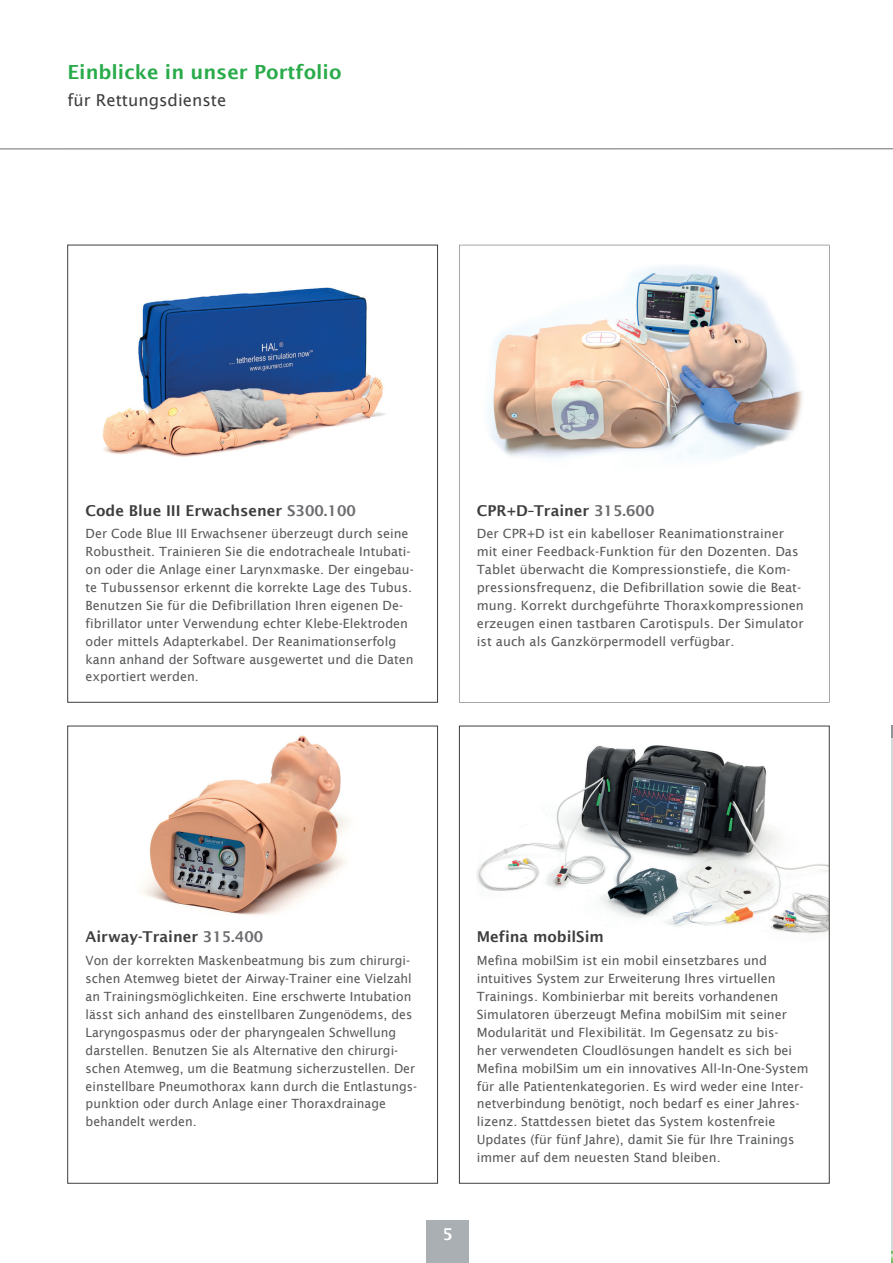
<style>
.page{position:relative;width:893px;height:1263px;background:#fff}
.page>*{position:absolute;margin:0;border:0;box-sizing:border-box;transform-origin:0 0}
.t1{font:600 19.5px "Lucida Sans";color:#29ab4a}
.t2{font:16.5px "Lucida Sans";color:#3e3e3f}
.t3{font:600 16.5px "Lucida Sans";color:#fff}
.t4{font:600 15px "Lucida Sans";color:#3e3e3f}
.t5{font:12.75px/18px "Lucida Sans";color:#57585a}
.s1{color:#6c6d70}
</style>
<div class="page">
<img style="left:477px;top:745px;width:350px;height:189px">
<hr style="left:891px;top:727px;width:2px;height:535px;background:#d8d9da">
<svg style="left:891px;top:1251px;width:2px;height:11px"></svg>
<hr style="left:0;top:148px;width:893px;height:1px;background:#6c6d70">
<svg style="left:459px;top:245px;width:370px;height:457px"></svg>
<div style="left:426px;top:1220px;width:43px;height:42px;background:#a9afb2"></div>
<img style="left:102px;top:287px;width:284px;height:170px">
<img style="left:467px;top:252px;width:359px;height:228px">
<img style="left:142px;top:735px;width:206px;height:180px">
<svg style="left:891px;top:725px;width:2px;height:12px"></svg>
<h1 class="t1" style="left:67px;top:61px;width:276px">Einblicke in unser Portfolio</h1>
<p class="t2" style="left:67px;top:91px;width:160px">für Rettungsdienste</p>
<p class="t4" style="left:86px;top:502px;width:272px">Code Blue III Erwachsener <span class="s1">S300.100</span></p>
<p class="t5" style="left:86px;top:524px;width:330px">Der Code Blue III Erwachsener überzeugt durch seine Robustheit. Trainieren Sie die endotracheale Intubati&shy;on oder die Anlage einer Larynxmaske. Der eingebau&shy;te Tubussensor erkennt die korrekte Lage des Tubus.<br>Benutzen Sie für die Defibrillation Ihren eigenen De&shy;fibrillator unter Verwendung echter Klebe-Elektroden oder mittels Adapterkabel. Der Reanimationserfolg kann anhand der Software ausgewertet und die Daten exportiert werden.</p>
<p class="t4" style="left:477px;top:502px;width:179px">CPR+D–Trainer <span class="s1">315.600</span></p>
<p class="t5" style="left:477px;top:524px;width:329px">Der CPR+D ist ein kabelloser Reanimationstrainer mit einer Feedback-Funktion für den Dozenten. Das Tablet überwacht die Kompressionstiefe, die Kom&shy;pressionsfrequenz, die Defibrillation sowie die Beat&shy;mung. Korrekt durchgeführte Thoraxkompressionen erzeugen einen tastbaren Carotispuls. Der Simulator ist auch als Ganzkörpermodell verfügbar.</p>
<p class="t4" style="left:86px;top:928px;width:179px">Airway-Trainer <span class="s1">315.400</span></p>
<p class="t5" style="left:86px;top:951px;width:333px">Von der korrekten Maskenbeatmung bis zum chirurgi&shy;schen Atemweg bietet der Airway-Trainer eine Vielzahl an Trainingsmöglichkeiten. Eine erschwerte Intubation lässt sich anhand des einstellbaren Zungenödems, des Laryngospasmus oder der pharyngealen Schwellung darstellen. Benutzen Sie als Alternative den chirurgi&shy;schen Atemweg, um die Beatmung sicherzustellen. Der einstellbare Pneumothorax kann durch die Entlastungs&shy;punktion oder durch Anlage einer Thoraxdrainage behandelt werden.</p>
<p class="t4" style="left:477px;top:928px;width:129px">Mefina mobilSim</p>
<p class="t5" style="left:477px;top:951px;width:333px">Mefina mobilSim ist ein mobil einsetzbares und intuitives System zur Erweiterung Ihres virtuellen Trainings. Kombinierbar mit bereits vorhandenen Simulatoren überzeugt Mefina mobilSim mit seiner Modularität und Flexibilität. Im Gegensatz zu bis-<br>her verwendeten Cloudlösungen handelt es sich bei Mefina mobilSim um ein innovatives All-In-One-System für alle Patientenkategorien. Es wird weder eine Inter&shy;netverbindung benötigt, noch bedarf es einer Jahres&shy;lizenz. Stattdessen bietet das System kostenfreie Updates (für fünf Jahre), damit Sie für Ihre Trainings immer auf dem neuesten Stand bleiben.</p>
<p class="t3" style="left:443px;top:1224px;width:12px">5</p>
</div>
